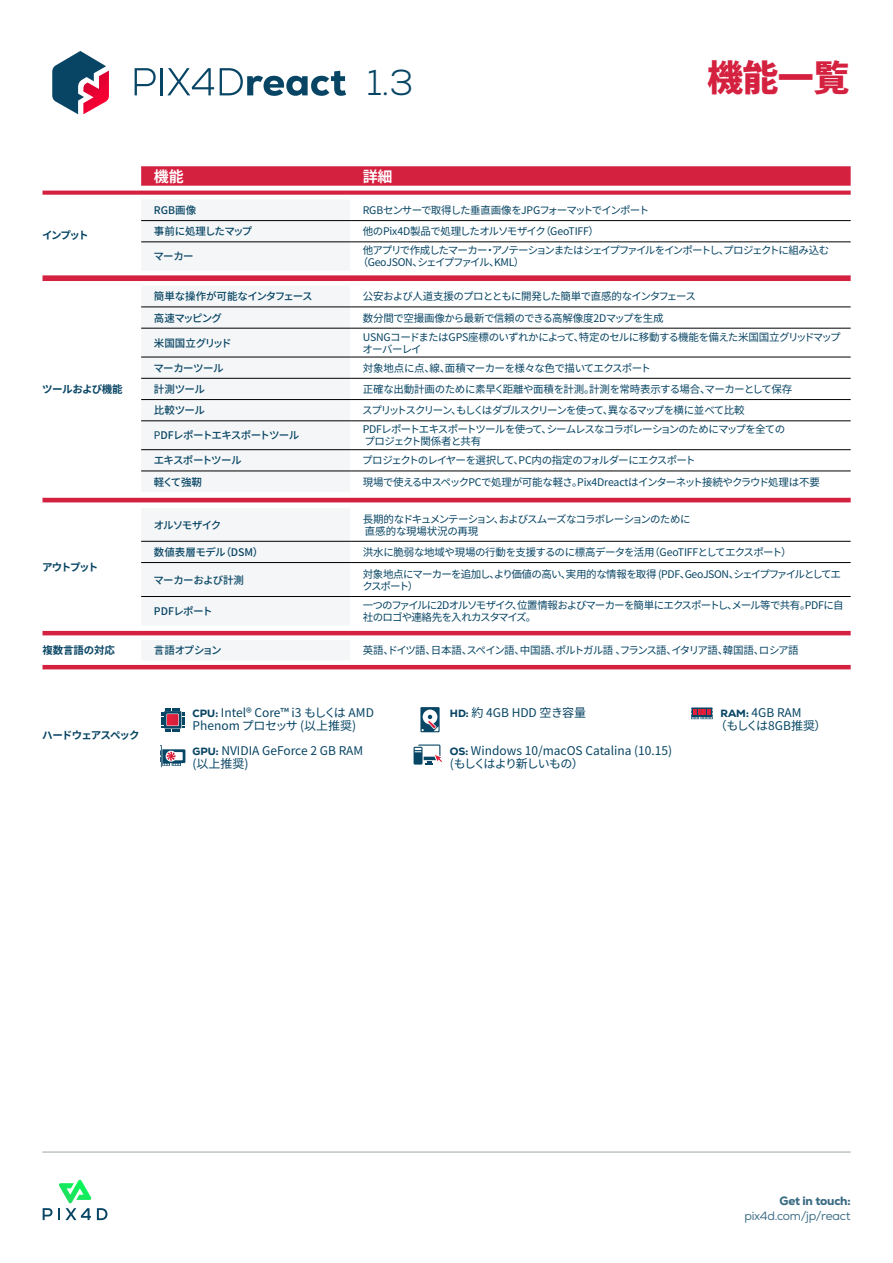
<style>
.page{position:relative;width:893px;height:1263px;background:#fff}
.page>*{position:absolute;margin:0;border:0;box-sizing:border-box;transform-origin:0 0}
.t1{font:900 36px "Noto Sans JP";color:#d52140}
.t2{font:300 36px "Nexa";color:#084564}
.t3{font:700 15px "Noto Sans CJ Kjp";color:#fff}
.t4{font:12px/12.9px "Noto Sans JP";color:#084564}
.t5{font:12px "Nexa";letter-spacing:-.02em;color:#396a83}
.t6{font:800 12px "Nexa";letter-spacing:-.02em;color:#396a83}
.t7{font:10.5px/12px "Noto Sans JP";letter-spacing:-.065em;color:#084564}
.t8{font:10.5px "Noto Sans JP";letter-spacing:-.045em;color:#084564}
.t9{font:10.5px/12px "Noto Sans JP";letter-spacing:-.11em;color:#084564}
.t10{font:500 10.5px "Noto Sans JP";letter-spacing:-.055em;color:#084564}
.t11{font:10.5px "Noto Sans JP";letter-spacing:-.085em;color:#084564}
.t12{font:10.5px "Noto Sans JP";letter-spacing:-.035em;color:#084564}
.t13{font:10.5px "Noto Sans JP";letter-spacing:-.125em;color:#084564}
.t14{font:10.5px "Noto Sans JP";letter-spacing:-.04em;color:#084564}
.t15{font:10.5px "Noto Sans JP";letter-spacing:-.03em;color:#084564}
.t16{font:500 10.5px "Noto Sans JP";letter-spacing:-.02em;color:#084564}
.t17{font:500 10.5px "Noto Sans JP";letter-spacing:-.075em;color:#084564}
.t18{font:500 10.5px "Noto Sans JP";color:#084564}
.t19{font:700 10.5px "Noto Sans JP";letter-spacing:-.075em;color:#084564}
.t20{font:700 10.5px "Noto Sans JP";letter-spacing:-.095em;color:#084564}
.t21{font:700 10.5px "Noto Sans JP";letter-spacing:-.045em;color:#084564}
.t22{font:500 10.5px "Noto Sans JP";letter-spacing:-.085em;color:#084564}
.t23{font:500 10.5px "Noto Sans JP";letter-spacing:-.095em;color:#084564}
.t24{font:700 10.5px "Noto Sans JP";letter-spacing:-.015em;color:#084564}
.s1{font-weight:400}
.s2{font-family:"Nexa";font-weight:800;font-size:10.5px}
</style>
<div class="page">
<svg style="left:135px;top:68px;width:21px;height:27px"></svg>
<hr style="left:161px;top:68px;width:2px;height:27px;background:#084564">
<svg style="left:167px;top:68px;width:47px;height:27px"></svg>
<svg style="left:220px;top:68px;width:126px;height:28px"></svg>
<svg style="left:52px;top:51px;width:57px;height:63px"></svg>
<svg style="left:43px;top:166px;width:808px;height:469px"></svg>
<svg style="left:43px;top:186px;width:808px;height:322px"></svg>
<svg style="left:141px;top:199px;width:209px;height:461px;fill:#f4f6f7"></svg>
<hr style="left:43px;top:665px;width:808px;height:4px;background:#d52140">
<hr style="left:141px;top:220px;width:209px;height:1px;background:#000">
<hr style="left:350px;top:220px;width:501px;height:1px;background:#000">
<hr style="left:141px;top:242px;width:209px;height:1px;background:#000">
<hr style="left:350px;top:242px;width:501px;height:1px;background:#000">
<hr style="left:141px;top:307px;width:209px;height:1px;background:#000">
<hr style="left:350px;top:307px;width:501px;height:1px;background:#000">
<hr style="left:141px;top:328px;width:209px;height:1px;background:#000">
<hr style="left:350px;top:328px;width:501px;height:1px;background:#000">
<hr style="left:141px;top:357px;width:209px;height:1px;background:#000">
<hr style="left:141px;top:378px;width:209px;height:1px;background:#000">
<hr style="left:141px;top:399px;width:209px;height:1px;background:#000">
<hr style="left:141px;top:421px;width:209px;height:1px;background:#000">
<hr style="left:141px;top:449px;width:209px;height:1px;background:#000">
<hr style="left:350px;top:357px;width:501px;height:1px;background:#000">
<hr style="left:350px;top:378px;width:501px;height:1px;background:#000">
<hr style="left:350px;top:399px;width:501px;height:1px;background:#000">
<hr style="left:350px;top:421px;width:501px;height:1px;background:#000">
<hr style="left:350px;top:449px;width:501px;height:1px;background:#000">
<hr style="left:141px;top:471px;width:209px;height:1px;background:#000">
<hr style="left:350px;top:471px;width:501px;height:1px;background:#000">
<hr style="left:141px;top:541px;width:209px;height:1px;background:#000">
<hr style="left:350px;top:541px;width:501px;height:1px;background:#000">
<hr style="left:141px;top:562px;width:209px;height:1px;background:#000">
<hr style="left:350px;top:562px;width:501px;height:1px;background:#000">
<hr style="left:141px;top:596px;width:209px;height:1px;background:#000">
<hr style="left:350px;top:596px;width:501px;height:1px;background:#000">
<hr style="left:42px;top:1152px;width:809px;height:1px;background:#596670">
<svg style="left:43px;top:1180px;width:64px;height:40px"></svg>
<svg style="left:161px;top:708px;width:23px;height:23px"></svg>
<svg style="left:160px;top:745px;width:25px;height:22px"></svg>
<svg style="left:420px;top:707px;width:20px;height:25px"></svg>
<svg style="left:414px;top:744px;width:28px;height:21px"></svg>
<svg style="left:691px;top:707px;width:22px;height:12px"></svg>
<h1 class="t2" style="left:367px;top:61px;width:48px">1.3</h1>
<h1 class="t1" style="left:707px;top:58px;width:144px">機能一覧</h1>
<p class="t19" style="left:42px;top:229px;width:48px">インプット</p>
<p class="t21" style="left:42px;top:383px;width:82px">ツールおよび機能</p>
<p class="t19" style="left:42px;top:561px;width:58px">アウトプット</p>
<h2 class="t3" style="left:154px;top:168px;width:31px">機能</h2>
<h2 class="t3" style="left:363px;top:168px;width:31px">詳細</h2>
<p class="t10" style="left:154px;top:204px;width:44px">RGB画像</p>
<p class="t7" style="left:363px;top:204px;width:288px">RGBセンサーで取得した垂直画像をJPGフォーマットでインポート</p>
<p class="t17" style="left:154px;top:226px;width:100px">事前に処理したマップ</p>
<p class="t15" style="left:363px;top:226px;width:238px">他のPix4D製品で処理したオルソモザイク（GeoTIFF）</p>
<p class="t10" style="left:153px;top:251px;width:42px">マーカー</p>
<p class="t9" style="left:358px;top:245px;width:473px;text-indent:5px">他アプリで作成したマーカー・アノテーションまたはシェイプファイルをインポートし、プロジェクトに組み込む（GeoJSON、シェイプファイル、KML）</p>
<p class="t16" style="left:154px;top:291px;width:160px">簡単な操作が可能なインタフェース</p>
<p class="t7" style="left:363px;top:291px;width:335px">公安および人道支援のプロとともに開発した簡単で直感的なインタフェース</p>
<p class="t22" style="left:154px;top:312px;width:70px">高速マッピング</p>
<p class="t14" style="left:363px;top:312px;width:302px">数分間で空撮画像から最新で信頼のできる高解像度2Dマップを生成</p>
<p class="t16" style="left:154px;top:337px;width:79px">米国国立グリッド</p>
<p class="t7" style="left:363px;top:331px;width:480px">USNGコードまたはGPS座標のいずれかによって、特定のセルに移動する機能を備えた米国国立グリッドマップオーバーレイ</p>
<p class="t10" style="left:153px;top:362px;width:72px">マーカーツール</p>
<p class="t7" style="left:363px;top:362px;width:290px">対象地点に点、線、面積マーカーを様々な色で描いてエクスポート</p>
<p class="t10" style="left:154px;top:383px;width:52px">計測ツール</p>
<p class="t12" style="left:363px;top:383px;width:431px">正確な出動計画のために素早く距離や面積を計測。計測を常時表示する場合、マーカーとして保存</p>
<p class="t10" style="left:154px;top:405px;width:52px">比較ツール</p>
<p class="t13" style="left:362px;top:405px;width:384px">スプリットスクリーン、もしくはダブルスクリーンを使って、異なるマップを横に並べて比較</p>
<p class="t10" style="left:154px;top:430px;width:147px"><span class="s1">P</span>DFレポートエキスポートツール</p>
<p class="t7" style="left:363px;top:424px;width:424px">PDFレポートエキスポートツールを使って、シームレスなコラボレーションのためにマップを全てのプロジェクト関係者と共有</p>
<p class="t10" style="left:154px;top:455px;width:89px">エキスポートツール</p>
<p class="t7" style="left:362px;top:455px;width:335px">プロジェクトのレイヤーを選択して、PC内の指定のフォルダーにエクスポート</p>
<p class="t10" style="left:154px;top:476px;width:50px">軽くて強靭</p>
<p class="t8" style="left:363px;top:476px;width:459px">現場で使える中スペックPCで処理が可能な軽さ。Pix4Dreactはインターネット接続やクラウド処理は不要</p>
<p class="t23" style="left:154px;top:519px;width:69px">オルソモザイク</p>
<p class="t7" style="left:363px;top:513px;width:330px">長期的なドキュメンテーション、およびスムーズなコラボレーションのために直感的な現場状況の再現</p>
<p class="t18" style="left:154px;top:546px;width:111px">数値表層モデル（DSM）</p>
<p class="t8" style="left:363px;top:546px;width:430px">洪水に脆弱な地域や現場の行動を支援するのに標高データを活用（GeoTIFFとしてエクスポート）</p>
<p class="t10" style="left:153px;top:574px;width:92px">マーカーおよび計測</p>
<p class="t7" style="left:362px;top:568px;width:480px">対象地点にマーカーを追加し、より価値の高い、実用的な情報を取得 (PDF、GeoJSON、シェイプファイルとしてエクスポート）</p>
<p class="t10" style="left:154px;top:605px;width:60px">PDFレポート</p>
<p class="t7" style="left:363px;top:599px;width:482px">一つのファイルに2Dオルソモザイク、位置情報およびマーカーを簡単にエクスポートし、メール等で共有。PDFに自社のロゴや連絡先を入れカスタマイズ。</p>
<p class="t24" style="left:43px;top:644px;width:74px">複数言語の対応</p>
<p class="t17" style="left:154px;top:644px;width:79px">言語オプション　</p>
<p class="t11" style="left:363px;top:644px;width:437px">英語、ドイツ語、日本語、スペイン語、中国語、ポルトガル語 、フランス語、イタリア語、韓国語、ロシア語</p>
<p class="t20" style="left:42px;top:729px;width:99px">ハードウェアスペック</p>
<p class="t4" style="left:193px;top:706px;width:183px"><span class="s2">CPU:</span> Intel® Core™ i3 もしくは AMD<br>Phenom プロセッサ (以上推奨)</p>
<p class="t4" style="left:193px;top:745px;width:172px"><span class="s2">GPU:</span> NVIDIA GeForce 2 GB RAM (以上推奨)</p>
<p class="t4" style="left:450px;top:706px;width:138px"><span class="s2">HD:</span> 約 4GB HDD 空き容量</p>
<p class="t4" style="left:450px;top:745px;width:224px"><span class="s2">OS:</span> Windows 10/macOS Catalina (10.15) (もしくはより新しいもの）</p>
<p class="t4" style="left:715px;top:706px;width:113px;text-indent:6px"><span class="s2">RAM:</span> 4GB RAM<br>（もしくは8GB推奨）</p>
<p class="t6" style="left:779px;top:1193px;width:73px">Get in touch:</p>
<p class="t5" style="left:744px;top:1208px;width:108px">pix4d.com/jp/react</p>
</div>
